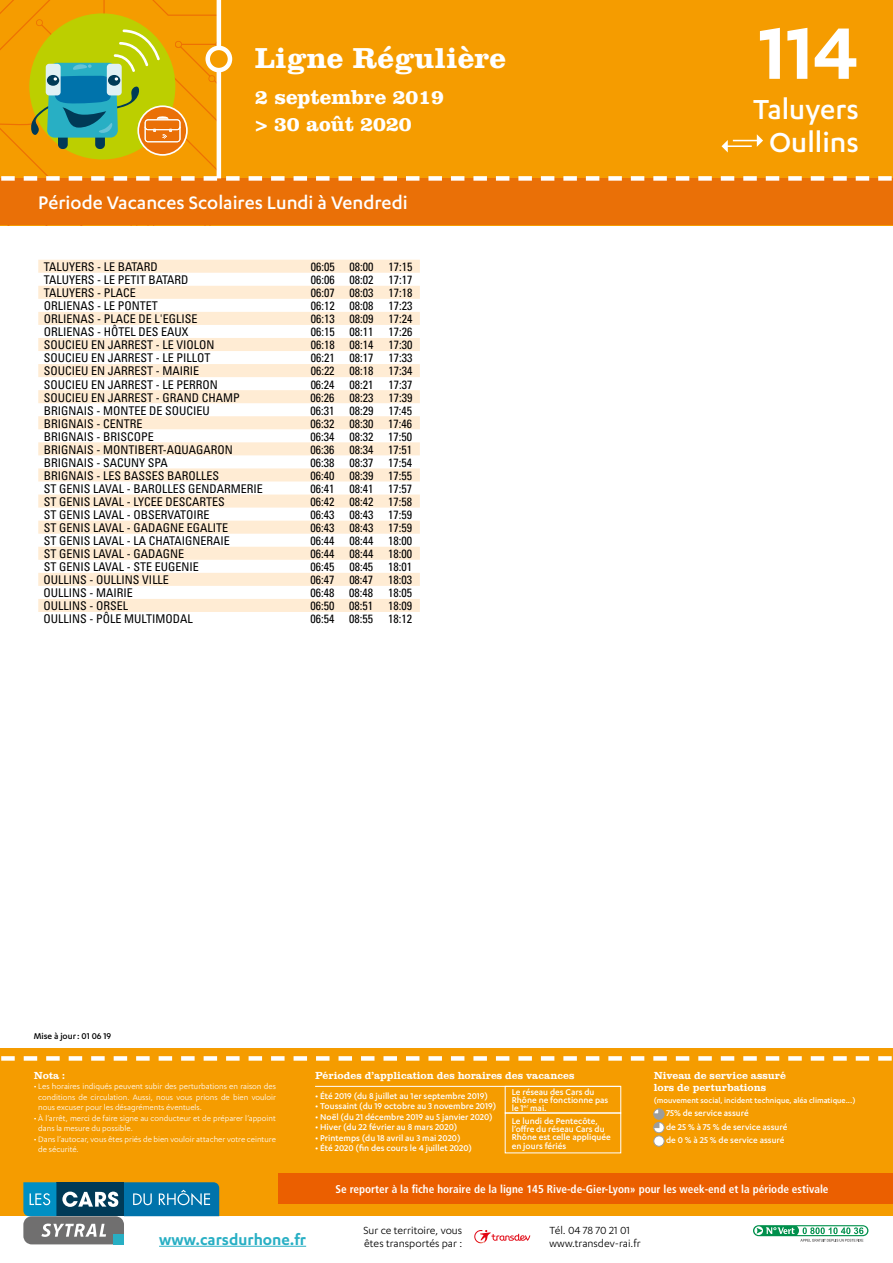
<style>
.page{position:relative;width:893px;height:1263px;background:#fff}
.page>*{position:absolute;margin:0;border:0;box-sizing:border-box;transform-origin:0 0}
.t1{font:600 84.6px "Karbon";color:#fff}
.t2{font:500 31.95px/33px "Karbon";color:#fff;text-align:center}
.t3{font:700 30px "Clarendon LT Std";color:#fff}
.t4{font:500 21px "Karbon";color:#fff}
.t5{font:700 21px/27px "Clarendon LT Std";color:#fff}
.t6{font:600 17.55px "Karbon";color:#28afc4}
.t7{font:condensed 12px "Univers";color:#000}
.t8{font:12px/13.5px "Karbon";color:#000}
.t9{font:700 condensed 11.25px "Frutiger";color:#fff}
.t10{font:10.5px/12px "Clarendon";color:#fff}
.t11{font:500 9.75px/8.2px "Karbon";color:#fff}
.t12{font:500 9.75px "Karbon";color:#000}
.t13{font:9px/10.5px "Karbon";color:#fff}
.t14{font:500 8.7px "Karbon";color:#fff}
</style>
<div class="page">
<div style="left:0;top:1048px;width:893px;height:168px;background:#f59c00"></div>
<svg style="left:1px;top:1056px;width:891px;height:5px"></svg>
<svg style="left:753px;top:1225px;width:115px;height:17px"></svg>
<hr style="left:159px;top:1246px;width:147px;height:1px;background:#28afc4">
<svg style="left:23px;top:1182px;width:196px;height:62px"></svg>
<svg style="left:653px;top:1109px;width:11px;height:24px"></svg>
<div style="left:654px;top:1136px;width:10px;height:10px;background:#fff;border-radius:50%"></div>
<div style="left:654px;top:1136px;width:10px;height:10px;border:1px solid #9d9d9c;border-radius:50%"></div>
<hr style="left:315px;top:1086px;width:306px;height:1px;background:#fff">
<svg style="left:474px;top:1230px;width:56px;height:13px"></svg>
<svg style="left:0;top:0;width:893px;height:225px;background:#ea970c"></svg>
<svg style="left:38px;top:260px;width:382px;height:352px"></svg>
<div style="left:278px;top:1173px;width:615px;height:31px;background:#eb5f00"></div>
<h3 class="t3" style="left:255px;top:40px;width:252px">Ligne Régulière</h3>
<h3 class="t5" style="left:255px;top:83px;width:190px">2 septembre 2019 &gt; 30 août 2020</h3>
<h3 class="t4" style="left:38px;top:191px;width:371px">Période Vacances Scolaires Lundi à Vendredi</h3>
<p class="t7" style="left:44px;top:259px;width:115px">TALUYERS - LE BATARD</p>
<p class="t7" style="left:311px;top:259px;width:103px">06:05 08:00 17:15</p>
<p class="t7" style="left:44px;top:272px;width:146px">TALUYERS - LE PETIT BATARD</p>
<p class="t7" style="left:311px;top:272px;width:103px">06:06 08:02 17:17</p>
<p class="t7" style="left:44px;top:285px;width:93px">TALUYERS - PLACE</p>
<p class="t7" style="left:311px;top:285px;width:103px">06:07 08:03 17:18</p>
<p class="t7" style="left:44px;top:298px;width:115px">ORLIENAS - LE PONTET</p>
<p class="t7" style="left:311px;top:298px;width:103px">06:12 08:08 17:23</p>
<p class="t7" style="left:44px;top:311px;width:155px">ORLIENAS - PLACE DE L'EGLISE</p>
<p class="t7" style="left:311px;top:311px;width:103px">06:13 08:09 17:24</p>
<p class="t7" style="left:44px;top:324px;width:146px">ORLIENAS - HÔTEL DES EAUX</p>
<p class="t7" style="left:311px;top:324px;width:103px">06:15 08:11 17:26</p>
<p class="t7" style="left:44px;top:337px;width:172px">SOUCIEU EN JARREST - LE VIOLON</p>
<p class="t7" style="left:311px;top:337px;width:103px">06:18 08:14 17:30</p>
<p class="t7" style="left:44px;top:351px;width:168px">SOUCIEU EN JARREST - LE PILLOT</p>
<p class="t7" style="left:311px;top:351px;width:103px">06:21 08:17 17:33</p>
<p class="t7" style="left:44px;top:364px;width:157px">SOUCIEU EN JARREST - MAIRIE</p>
<p class="t7" style="left:311px;top:364px;width:103px">06:22 08:18 17:34</p>
<p class="t7" style="left:44px;top:377px;width:176px">SOUCIEU EN JARREST - LE PERRON</p>
<p class="t7" style="left:311px;top:377px;width:103px">06:24 08:21 17:37</p>
<p class="t7" style="left:44px;top:390px;width:198px">SOUCIEU EN JARREST - GRAND CHAMP</p>
<p class="t7" style="left:311px;top:390px;width:103px">06:26 08:23 17:39</p>
<p class="t7" style="left:44px;top:403px;width:168px">BRIGNAIS - MONTEE DE SOUCIEU</p>
<p class="t7" style="left:311px;top:403px;width:103px">06:31 08:29 17:45</p>
<p class="t7" style="left:44px;top:416px;width:100px">BRIGNAIS - CENTRE</p>
<p class="t7" style="left:311px;top:416px;width:103px">06:32 08:30 17:46</p>
<p class="t7" style="left:44px;top:429px;width:112px">BRIGNAIS - BRISCOPE</p>
<p class="t7" style="left:311px;top:429px;width:103px">06:34 08:32 17:50</p>
<p class="t7" style="left:44px;top:442px;width:191px">BRIGNAIS - MONTIBERT-AQUAGARON</p>
<p class="t7" style="left:311px;top:442px;width:103px">06:36 08:34 17:51</p>
<p class="t7" style="left:44px;top:455px;width:126px">BRIGNAIS - SACUNY SPA</p>
<p class="t7" style="left:311px;top:455px;width:103px">06:38 08:37 17:54</p>
<p class="t7" style="left:44px;top:468px;width:177px">BRIGNAIS - LES BASSES BAROLLES</p>
<p class="t7" style="left:311px;top:468px;width:103px">06:40 08:39 17:55</p>
<p class="t7" style="left:44px;top:481px;width:221px">ST GENIS LAVAL - BAROLLES GENDARMERIE</p>
<p class="t7" style="left:311px;top:481px;width:103px">06:41 08:41 17:57</p>
<p class="t7" style="left:44px;top:494px;width:183px">ST GENIS LAVAL - LYCEE DESCARTES</p>
<p class="t7" style="left:311px;top:494px;width:103px">06:42 08:42 17:58</p>
<p class="t7" style="left:44px;top:507px;width:167px">ST GENIS LAVAL - OBSERVATOIRE</p>
<p class="t7" style="left:311px;top:507px;width:103px">06:43 08:43 17:59</p>
<p class="t7" style="left:44px;top:520px;width:186px">ST GENIS LAVAL - GADAGNE EGALITE</p>
<p class="t7" style="left:311px;top:520px;width:103px">06:43 08:43 17:59</p>
<p class="t7" style="left:44px;top:533px;width:188px">ST GENIS LAVAL - LA CHATAIGNERAIE</p>
<p class="t7" style="left:310px;top:533px;width:103px">06:44 08:44 18:00</p>
<p class="t7" style="left:44px;top:546px;width:142px">ST GENIS LAVAL - GADAGNE</p>
<p class="t7" style="left:310px;top:546px;width:103px">06:44 08:44 18:00</p>
<p class="t7" style="left:44px;top:559px;width:157px">ST GENIS LAVAL - STE EUGENIE</p>
<p class="t7" style="left:310px;top:559px;width:103px">06:45 08:45 18:01</p>
<p class="t7" style="left:44px;top:572px;width:127px">OULLINS - OULLINS VILLE</p>
<p class="t7" style="left:310px;top:572px;width:103px">06:47 08:47 18:03</p>
<p class="t7" style="left:44px;top:585px;width:91px">OULLINS - MAIRIE</p>
<p class="t7" style="left:310px;top:585px;width:103px">06:48 08:48 18:05</p>
<p class="t7" style="left:44px;top:598px;width:86px">OULLINS - ORSEL</p>
<p class="t7" style="left:310px;top:598px;width:103px">06:50 08:51 18:09</p>
<p class="t7" style="left:44px;top:611px;width:151px">OULLINS - PÔLE MULTIMODAL</p>
<p class="t7" style="left:310px;top:611px;width:103px">06:54 08:55 18:12</p>
<h1 class="t1" style="left:758px;top:5px;width:102px">114</h1>
<h2 class="t2" style="left:753px;top:92px;width:107px">Taluyers<br>Oullins</h2>
<p class="t12" style="left:34px;top:1030px;width:79px">Mise à jour : 01 06 19</p>
<p class="t10" style="left:34px;top:1069px;width:33px">Nota :</p>
<p class="t13" style="left:38px;top:1081px;width:239px;text-align:justify;text-indent:-5px">• Les horaires indiqués peuvent subir des perturbations en raison des conditions de circulation. Aussi, nous vous prions de bien vouloir nous excuser pour les désagréments éventuels.</p>
<p class="t13" style="left:38px;top:1112px;width:239px;text-indent:-5px">• À l’arrêt, merci de faire signe au conducteur et de préparer l’appoint dans la mesure du possible.</p>
<p class="t13" style="left:38px;top:1133px;width:239px;text-indent:-5px">• Dans l’autocar, vous êtes priés de bien vouloir attacher votre ceinture de sécurité.</p>
<p class="t10" style="left:315px;top:1069px;width:261px">Périodes d’application des horaires des vacances</p>
<p class="t11" style="left:512px;top:1116px;width:101px">Le lundi de Pentecôte, l’offre du réseau Cars du<br>Rhône est celle appliquée en jours fériés</p>
<p class="t11" style="left:512px;top:1087px;width:98px">Le réseau des Cars du<br>Rhône ne fonctionne pas le 1<sup>er</sup> mai.</p>
<p class="t11" style="left:315px;top:1091px;width:174px">• Été 2019 (du 8 juillet au 1er septembre 2019)</p>
<p class="t11" style="left:315px;top:1102px;width:183px">• Toussaint (du 19 octobre au 3 novembre 2019)</p>
<p class="t11" style="left:315px;top:1112px;width:179px">• Noël (du 21 décembre 2019 au 5 janvier 2020)</p>
<p class="t11" style="left:315px;top:1123px;width:144px">• Hiver (du 22 février au 8 mars 2020)</p>
<p class="t11" style="left:315px;top:1133px;width:147px">• Printemps (du 18 avril au 3 mai 2020)</p>
<p class="t11" style="left:315px;top:1144px;width:158px">• Été 2020 (fin des cours le 4 juillet 2020)</p>
<p class="t10" style="left:654px;top:1069px;width:134px">Niveau de service assuré lors de perturbations</p>
<p class="t14" style="left:654px;top:1095px;width:203px">(mouvement social, incident technique, aléa climatique...)</p>
<p class="t11" style="left:666px;top:1106px;width:123px;line-height:13.5px">75% de service assuré<br>de 25 % à 75 % de service assuré de 0 % à 25 % de service assuré</p>
<h3 class="t6" style="left:159px;top:1229px;width:149px">www.carsdurhone.fr</h3>
<p class="t9" style="left:336px;top:1182px;width:495px">Se reporter à la fiche horaire de la ligne 145 Rive-de-Gier-Lyon» pour les week-end et la période estivale</p>
<p class="t8" style="left:363px;top:1223px;width:100px">Sur ce territoire, vous êtes transportés par :</p>
<p class="t8" style="left:550px;top:1223px;width:93px">Tél. 04 78 70 21 01 www.transdev-rai.fr</p>
</div>
